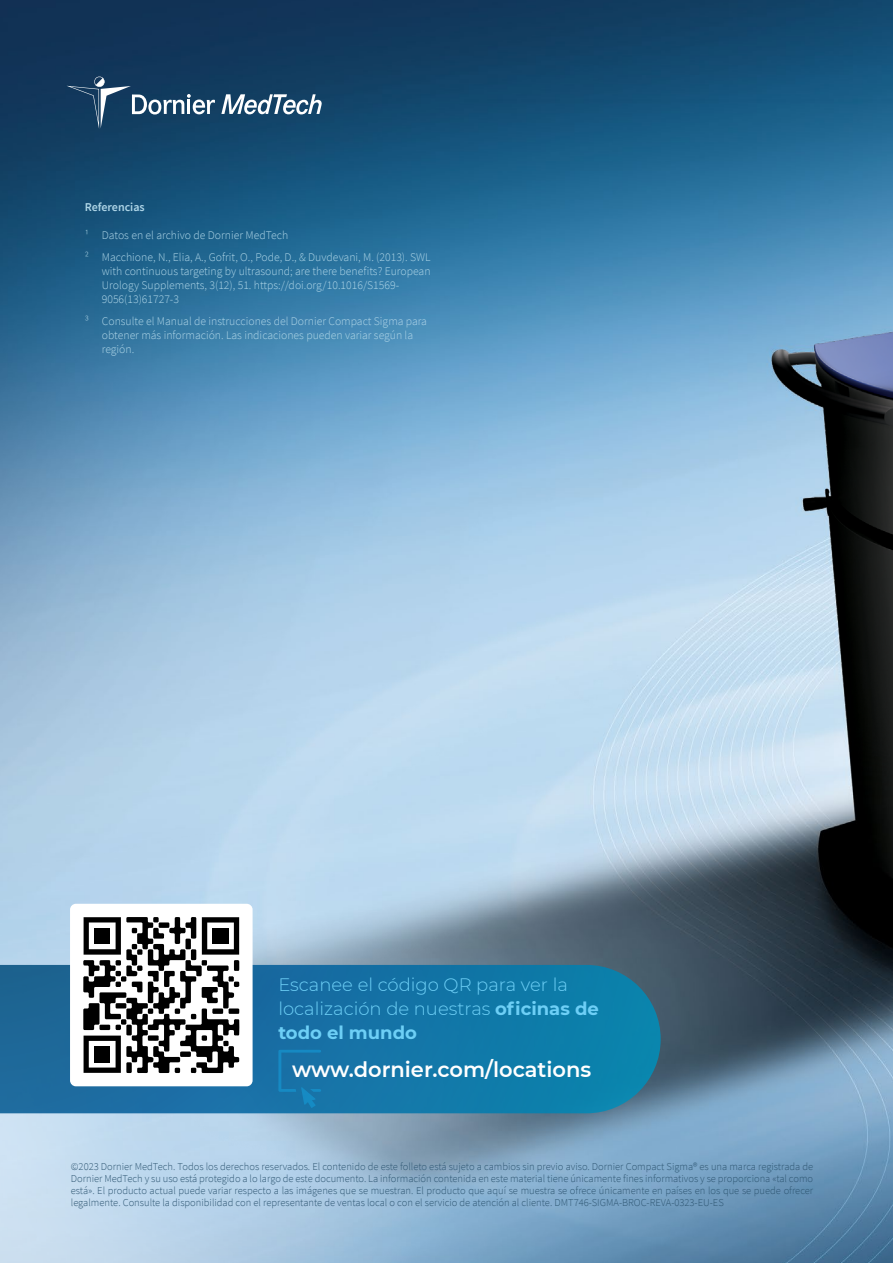
<style>
.page{position:relative;width:893px;height:1263px;background:#fff}
.page>*{position:absolute;margin:0;border:0;box-sizing:border-box;transform-origin:0 0}
.t1{font:600 21px "Montserrat";color:#fff}
.t2{font:300 18px/24px "Montserrat";color:#6dcff6}
.t3{font:600 12px "Source Sans Pro";color:#aed5e7}
.t4{font:300 11.7px/13.8px "Source Sans Pro";color:#aed5e7}
.t5{font:300 10.5px/12px "Source Sans Pro";color:#2e5672;text-align:justify}
.s1{font-size:11.55px}
.s2{font-weight:700}
</style>
<div class="page">
<img style="left:0;top:0;width:893px;height:1263px">
<svg style="left:0;top:965px;width:661px;height:148px;background:#1574a3"></svg>
<div style="left:70px;top:904px;width:183px;height:182px;background:#fff;border-radius:6px"></div>
<svg style="left:83px;top:917px;width:157px;height:157px"></svg>
<div style="left:212px;top:928px;width:16px;height:16px;background:#000"></div>
<div style="left:94px;top:928px;width:16px;height:16px;background:#000"></div>
<div style="left:94px;top:1046px;width:16px;height:16px;background:#000"></div>
<svg style="left:278px;top:1050px;width:43px;height:58px;background:#1775ab"></svg>
<svg style="left:221px;top:94px;width:101px;height:20px"></svg>
<svg style="left:67px;top:76px;width:148px;height:53px;background:#2e5372"></svg>
<p class="t3" style="left:85px;top:200px;width:61px">Referencias</p>
<p class="t4" style="left:85px;top:224px;width:347px;line-height:21.8px"><span class="s1">1</span> Datos en el archivo de Dornier MedTech<br><span class="s1">2</span> Macchione, N., Elia, A., Gofrit, O., Pode, D., &amp; Duvdevani, M. (2013). SWL</p>
<p class="t4" style="left:102px;top:264px;width:330px">with continuous targeting by ultrasound; are there benefits? European<br>Urology Supplements, 3(12), 51. https://doi.org/10.1016/S1569-<br>9056(13)61727-3</p>
<p class="t4" style="left:102px;top:315px;width:327px;text-indent:-17px"><span class="s1">3</span> Consulte el Manual de instrucciones del Dornier Compact Sigma para obtener más información. Las indicaciones pueden variar según la región.</p>
<h2 class="t2" style="left:278px;top:972px;width:322px">Escanee el código QR para ver la localización de nuestras <span class="s2">oficinas de todo el mundo</span></h2>
<h1 class="t1" style="left:292px;top:1054px;width:301px">www.dornier.com/locations</h1>
<p class="t5" style="left:71px;top:1160px;width:744px">©2023 Dornier MedTech. Todos los derechos reservados. El contenido de este folleto está sujeto a cambios sin previo aviso. Dornier Compact Sigma® es una marca registrada de Dornier MedTech y su uso está protegido a lo largo de este documento. La información contenida en este material tiene únicamente fines informativos y se proporciona «tal como está». El producto actual puede variar respecto a las imágenes que se muestran. El producto que aquí se muestra se ofrece únicamente en países en los que se puede ofrecer legalmente. Consulte la disponibilidad con el representante de ventas local o con el servicio de atención al cliente. DMT746-SIGMA-BROC-REVA-0323-EU-ES</p>
</div>
